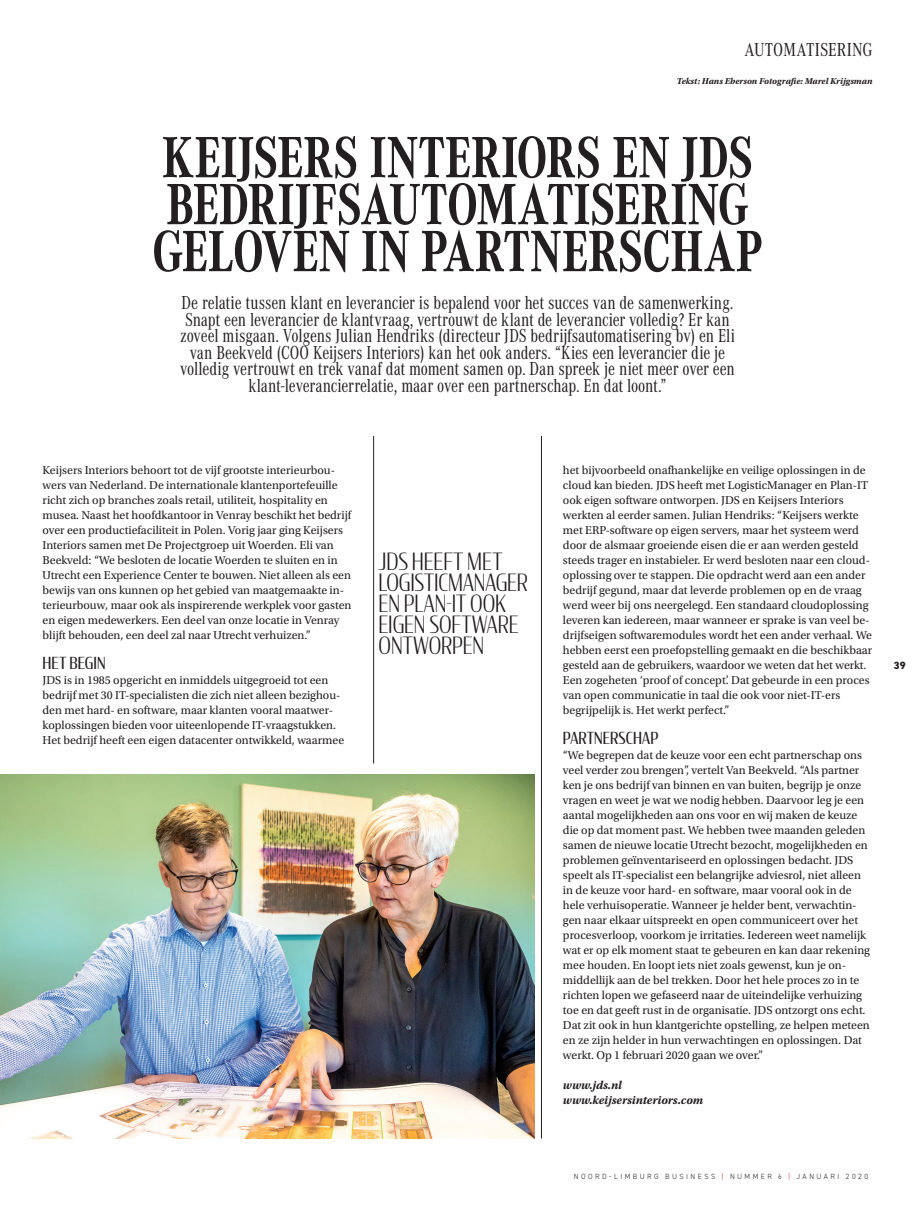
<style>
.page{position:relative;width:915px;height:1212px;background:#fff}
.page>*{position:absolute;margin:0;border:0;box-sizing:border-box;transform-origin:0 0}
.t1{font:700 60.3px/47px "Corporate A Cond Pro";letter-spacing:-.01em;color:#231f20;scale:.95 1}
.t2{font:300 23.55px/21px "Condor Cond";letter-spacing:-.005em;color:#231f20}
.t3{font:19.5px/16.5px "Corporate A Cond Pro";letter-spacing:-.01em;color:#231f20;text-align:center;scale:.95 1}
.t4{font:19.5px "Corporate A Cond Pro";letter-spacing:-.01em;color:#231f20}
.t5{font:16.5px "Condor Cond";letter-spacing:.005em;color:#231f20}
.t6{font:12px/15px "Utopia Std";color:#231f20}
.t7{font:italic 700 12px/15px "Utopia Std";color:#231f20}
.t8{font:800 10.5px "DIN2014";color:#231f20}
.t9{font:italic 700 9px "Utopia Std";color:#231f20}
.t10{font:300 7.5px "DIN2014";letter-spacing:.325em;color:#231f20}
.s1{color:#d81c23}
</style>
<div class="page">
<img style="left:0;top:774px;width:534px;height:364px">
<hr style="left:541px;top:436px;width:1px;height:702px;background:#231f20">
<hr style="left:373px;top:436px;width:1px;height:327px;background:#231f20">
<h3 class="t4" style="left:744px;top:36px;width:129px">AUTOMATISERING</h3>
<p class="t9" style="left:676px;top:76px;width:197px">Tekst: Hans Eberson Fotografie: Marel Krijgsman</p>
<h1 class="t1" style="left:152px;top:132px;width:644px">KEIJSERS INTERIORS EN JDS<br>BEDRIJFSAUTOMATISERING<br>GELOVEN IN PARTNERSCHAP</h1>
<p class="t3" style="left:180px;top:294px;width:585px">De relatie tussen klant en leverancier is bepalend voor het succes van de samenwerking.<br>Snapt een leverancier de klantvraag, vertrouwt de klant de leverancier volledig? Er kan zoveel misgaan. Volgens Julian Hendriks (directeur JDS bedrijfsautomatisering bv) en Eli van Beekveld (COO Keijsers Interiors) kan het ook anders. “Kies een leverancier die je volledig vertrouwt en trek vanaf dat moment samen op. Dan spreek je niet meer over een klant-leverancierrelatie, maar over een partnerschap. En dat loont.”</p>
<p class="t6" style="left:43px;top:463px;width:310px">Keijsers Interiors behoort tot de vijf grootste interieurbou&shy;wers van Nederland. De internationale klantenportefeuille richt zich op branches zoals retail, utiliteit, hospitality en musea. Naast het hoofdkantoor in Venray beschikt het bedrijf over een productiefaciliteit in Polen. Vorig jaar ging Keijsers Interiors samen met De Projectgroep uit Woerden. Eli van Beekveld: “We besloten de locatie Woerden te sluiten en in Utrecht een Experience Center te bouwen. Niet alleen als een bewijs van ons kunnen op het gebied van maatgemaakte in&shy;terieurbouw, maar ook als inspirerende werkplek voor gasten en eigen medewerkers. Een deel van onze locatie in Venray blijft behouden, een deel zal naar Utrecht verhuizen.”</p>
<h3 class="t5" style="left:43px;top:653px;width:64px">HET BEGIN</h3>
<p class="t6" style="left:43px;top:673px;width:303px">JDS is in 1985 opgericht en inmiddels uitgegroeid tot een bedrijf met 30 IT-specialisten die zich niet alleen bezighou&shy;den met hard- en software, maar klanten vooral maatwer&shy;koplossingen bieden voor uiteenlopende IT-vraagstukken.<br>Het bedrijf heeft een eigen datacenter ontwikkeld, waarmee</p>
<h2 class="t2" style="left:378px;top:550px;width:151px">JDS HEEFT MET<br>LOGISTICMANAGER<br>EN PLAN-IT OOK<br>EIGEN SOFTWARE<br>ONTWORPEN</h2>
<p class="t6" style="left:562px;top:463px;width:311px">het bijvoorbeeld onafhankelijke en veilige oplossingen in de cloud kan bieden. JDS heeft met LogisticManager en Plan-IT ook eigen software ontworpen. JDS en Keijsers Interiors werkten al eerder samen. Julian Hendriks: “Keijsers werkte met ERP-software op eigen servers, maar het systeem werd door de alsmaar groeiende eisen die er aan werden gesteld steeds trager en instabieler. Er werd besloten naar een cloud&shy;oplossing over te stappen. Die opdracht werd aan een ander bedrijf gegund, maar dat leverde problemen op en de vraag werd weer bij ons neergelegd. Een standaard cloudoplossing leveren kan iedereen, maar wanneer er sprake is van veel be&shy;drijfseigen softwaremodules wordt het een ander verhaal. We hebben eerst een proefopstelling gemaakt en die beschikbaar gesteld aan de gebruikers, waardoor we weten dat het werkt.<br>Een zogeheten ‘proof of concept’. Dat gebeurde in een proces van open communicatie in taal die ook voor niet-IT-ers begrijpelijk is. Het werkt perfect.”</p>
<h3 class="t5" style="left:562px;top:728px;width:97px">PARTNERSCHAP</h3>
<p class="t6" style="left:562px;top:748px;width:308px">“We begrepen dat de keuze voor een echt partnerschap ons veel verder zou brengen”, vertelt Van Beekveld. “Als partner ken je ons bedrijf van binnen en van buiten, begrijp je onze vragen en weet je wat we nodig hebben. Daarvoor leg je een aantal mogelijkheden aan ons voor en wij maken de keuze die op dat moment past. We hebben twee maanden geleden samen de nieuwe locatie Utrecht bezocht, mogelijkheden en problemen geïnventariseerd en oplossingen bedacht. JDS speelt als IT-specialist een belangrijke adviesrol, niet alleen in de keuze voor hard- en software, maar vooral ook in de hele verhuisoperatie. Wanneer je helder bent, verwachtin&shy;gen naar elkaar uitspreekt en open communiceert over het procesverloop, voorkom je irritaties. Iedereen weet namelijk wat er op elk moment staat te gebeuren en kan daar rekening mee houden. En loopt iets niet zoals gewenst, kun je on&shy;middellijk aan de bel trekken. Door het hele proces zo in te richten lopen we gefaseerd naar de uiteindelijke verhuizing toe en dat geeft rust in de organisatie. JDS ontzorgt ons echt.<br>Dat zit ook in hun klantgerichte opstelling, ze helpen meteen en ze zijn helder in hun verwachtingen en oplossingen. Dat werkt. Op 1 februari 2020 gaan we over.”</p>
<p class="t7" style="left:562px;top:1078px;width:142px">www.jds.nl www.keijsersinteriors.com</p>
<p class="t8" style="left:893px;top:658px;width:13px">39</p>
<p class="t10" style="left:573px;top:1172px;width:296px">NOORD-LIMBURG BUSINESS <span class="s1">|</span> NUMMER 6 <span class="s1">|</span> JANUARI 2020</p>
</div>
